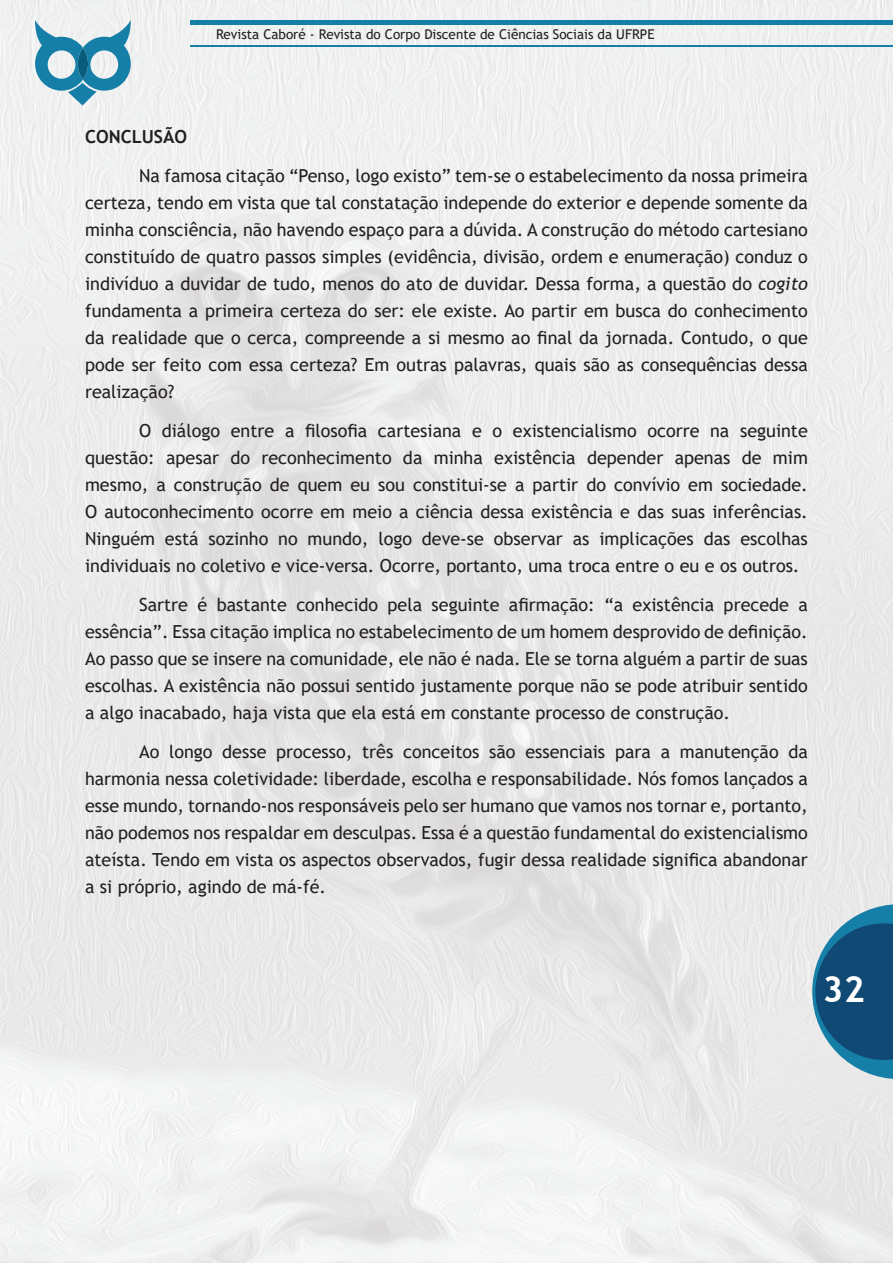
<style>
.page{position:relative;width:893px;height:1263px;background:#fff}
.page>*{position:absolute;margin:0;border:0;box-sizing:border-box;transform-origin:0 0}
.t1{font:700 36px "Trebuchet MS";color:#fff}
.t2{font:18px/27px "Trebuchet MS";color:#231f20;text-align:justify}
.t3{font:700 18px "Trebuchet MS";color:#231f20}
.t4{font:13.5px "Trebuchet MS";color:#231f20}
.s1{font-style:italic}
</style>
<div class="page">
<img style="left:0;top:0;width:893px;height:1263px">
<svg style="left:812px;top:904px;width:81px;height:175px;background:#467999"></svg>
<div style="left:190px;top:20px;width:702px;height:5px;background:#167fa8"></div>
<hr style="left:190px;top:45px;width:702px;height:1px;background:#167fa8">
<svg style="left:35px;top:20px;width:96px;height:85px"></svg>
<p class="t4" style="left:216px;top:25px;width:440px">Revista Caboré - Revista do Corpo Discente de Ciências Sociais da UFRPE</p>
<p class="t3" style="left:85px;top:125px;width:104px">CONCLUSÃO</p>
<p class="t2" style="left:85px;top:162px;width:724px;text-indent:54px">Na famosa citação “Penso, logo existo” tem-se o estabelecimento da nossa primeira certeza, tendo em vista que tal constatação independe do exterior e depende somente da minha consciência, não havendo espaço para a dúvida. A construção do método cartesiano constituído de quatro passos simples (evidência, divisão, ordem e enumeração) conduz o indivíduo a duvidar de tudo, menos do ato de duvidar. Dessa forma, a questão do <span class="s1">cogito </span>fundamenta a primeira certeza do ser: ele existe. Ao partir em busca do conhecimento da realidade que o cerca, compreende a si mesmo ao final da jornada. Contudo, o que pode ser feito com essa certeza? Em outras palavras, quais são as consequências dessa realização?</p>
<p class="t2" style="left:85px;top:417px;width:724px;text-indent:54px">O diálogo entre a filosofia cartesiana e o existencialismo ocorre na seguinte questão: apesar do reconhecimento da minha existência depender apenas de mim mesmo, a construção de quem eu sou constitui-se a partir do convívio em sociedade.<br>O autoconhecimento ocorre em meio a ciência dessa existência e das suas inferências.<br>Ninguém está sozinho no mundo, logo deve-se observar as implicações das escolhas individuais no coletivo e vice-versa. Ocorre, portanto, uma troca entre o eu e os outros.</p>
<p class="t2" style="left:85px;top:591px;width:724px;text-indent:54px">Sartre é bastante conhecido pela seguinte afirmação: “a existência precede a essência”. Essa citação implica no estabelecimento de um homem desprovido de definição.<br>Ao passo que se insere na comunidade, ele não é nada. Ele se torna alguém a partir de suas escolhas. A existência não possui sentido justamente porque não se pode atribuir sentido a algo inacabado, haja vista que ela está em constante processo de construção.</p>
<p class="t2" style="left:85px;top:738px;width:724px;text-indent:54px">Ao longo desse processo, três conceitos são essenciais para a manutenção da harmonia nessa coletividade: liberdade, escolha e responsabilidade. Nós fomos lançados a esse mundo, tornando-nos responsáveis pelo ser humano que vamos nos tornar e, portanto, não podemos nos respaldar em desculpas. Essa é a questão fundamental do existencialismo ateísta. Tendo em vista os aspectos observados, fugir dessa realidade significa abandonar a si próprio, agindo de má-fé.</p>
<h1 class="t1" style="left:823px;top:967px;width:44px">32</h1>
</div>
